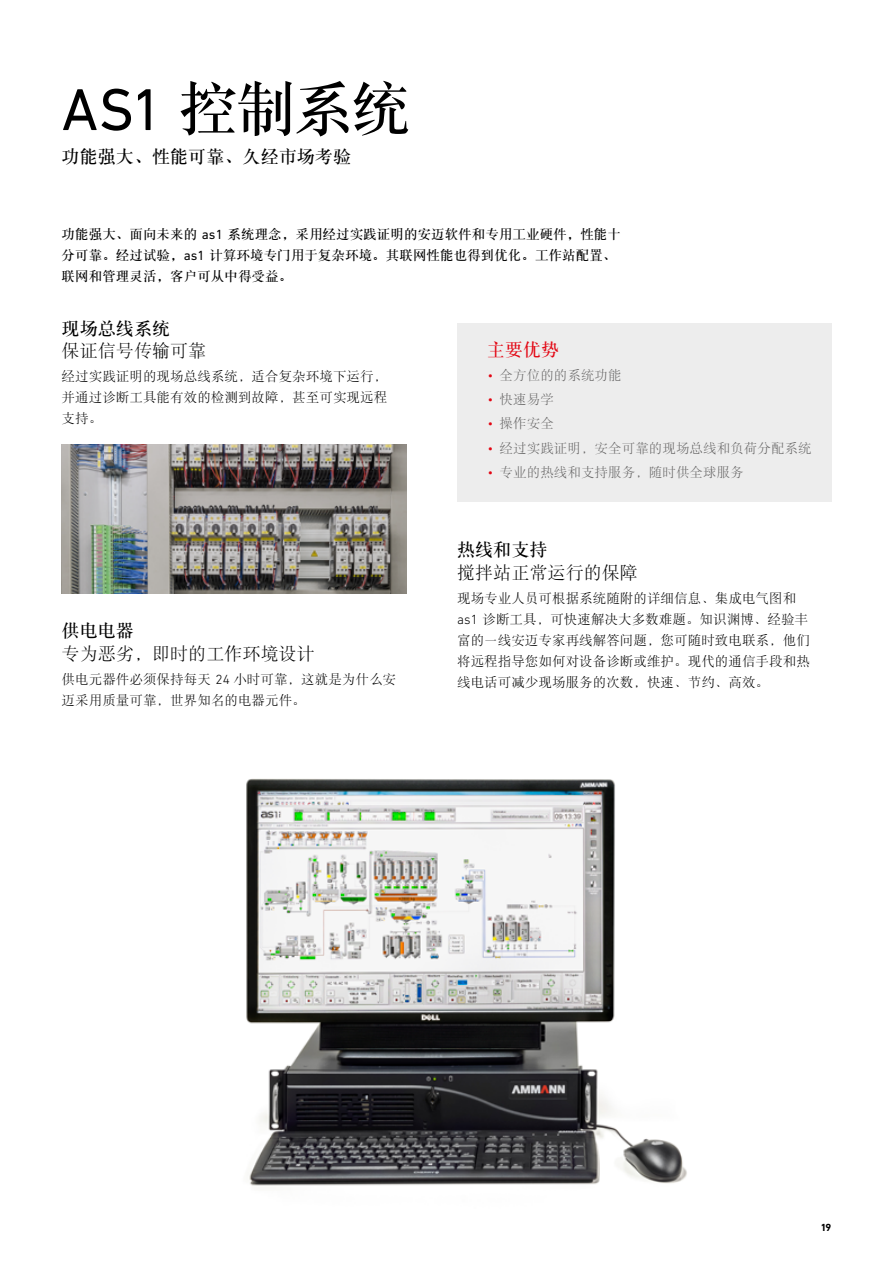
<style>
.page{position:relative;width:893px;height:1263px;background:#fff}
.page>*{position:absolute;margin:0;border:0;box-sizing:border-box;transform-origin:0 0}
.t1{font:60px "DFP Song W7";color:#000}
.t2{font:18px "DFP Song W3";letter-spacing:.005em;color:#000}
.t3{font:18px "DFP Song W7";letter-spacing:.005em;color:#000}
.t4{font:18px "DFP Song W7";color:#e30613}
.t5{font:13.5px/21px "DFP Song W3";letter-spacing:.005em;color:#000}
.t6{font:13.5px/21px "DFP Song W7";letter-spacing:.005em;color:#000}
.t7{font:13.5px "DFP Song W3";letter-spacing:.005em;color:#646363}
.t8{font:700 10.5px "DIN Next LT Pro";color:#000}
.s1{font-family:"DIN Next LT Pro"}
.s2{font-family:"DIN Next LT Pro";font-weight:300}
.s3{font-family:"Frutiger Next LTW1 G";color:#e30613}
</style>
<div class="page">
<div style="left:457px;top:323px;width:374px;height:179px;background:#ededed"></div>
<img style="left:62px;top:445px;width:344px;height:148px">
<img style="left:246px;top:778px;width:441px;height:408px">
<h1 class="t1" style="left:62px;top:76px;width:351px"><span class="s1">AS1</span> 控制系统</h1>
<h2 class="t3" style="left:62px;top:146px;width:291px">功能强大、性能可靠、久经市场考验</h2>
<p class="t6" style="left:62px;top:223px;width:561px">功能强大、面向未来的 <span class="s1">as1</span> 系统理念，采用经过实践证明的安迈软件和专用工业硬件，性能十分可靠。经过试验，<span class="s1">as1</span> 计算环境专门用于复杂环境。其联网性能也得到优化。工作站配置、联网和管理灵活，客户可从中得受益。</p>
<h2 class="t3" style="left:62px;top:318px;width:110px">现场总线系统</h2>
<h2 class="t2" style="left:62px;top:341px;width:146px">保证信号传输可靠</h2>
<p class="t5" style="left:62px;top:366px;width:327px;text-align:justify">经过实践证明的现场总线系统，适合复杂环境下运行，并通过诊断工具能有效的检测到故障，甚至可实现远程支持。</p>
<h2 class="t3" style="left:62px;top:621px;width:74px">供电电器</h2>
<h2 class="t2" style="left:62px;top:644px;width:255px">专为恶劣，即时的工作环境设计</h2>
<p class="t5" style="left:62px;top:668px;width:336px">供电元器件必须保持每天 <span class="s2">24</span> 小时可靠，这就是为什么安迈采用质量可靠，世界知名的电器元件。</p>
<h2 class="t4" style="left:487px;top:340px;width:74px">主要优势</h2>
<p class="t7" style="left:487px;top:368px;width:136px"><span class="s3">•</span> 全方位的的系统功能</p>
<p class="t7" style="left:487px;top:392px;width:68px"><span class="s3">•</span> 快速易学</p>
<p class="t7" style="left:487px;top:416px;width:68px"><span class="s3">•</span> 操作安全</p>
<p class="t7" style="left:487px;top:440px;width:326px"><span class="s3">•</span> 经过实践证明，安全可靠的现场总线和负荷分配系统</p>
<p class="t7" style="left:487px;top:465px;width:258px"><span class="s3">•</span> 专业的热线和支持服务，随时供全球服务</p>
<h2 class="t3" style="left:457px;top:540px;width:92px">热线和支持</h2>
<h2 class="t2" style="left:457px;top:562px;width:182px">搅拌站正常运行的保障</h2>
<p class="t5" style="left:457px;top:587px;width:354px">现场专业人员可根据系统随附的详细信息、集成电气图和<span class="s2">as1</span> 诊断工具，可快速解决大多数难题。知识渊博、经验丰富的一线安迈专家再线解答问题，您可随时致电联系，他们将远程指导您如何对设备诊断或维护。现代的通信手段和热线电话可减少现场服务的次数，快速、节约、高效。</p>
<p class="t8" style="left:821px;top:1221px;width:11px">19</p>
</div>
